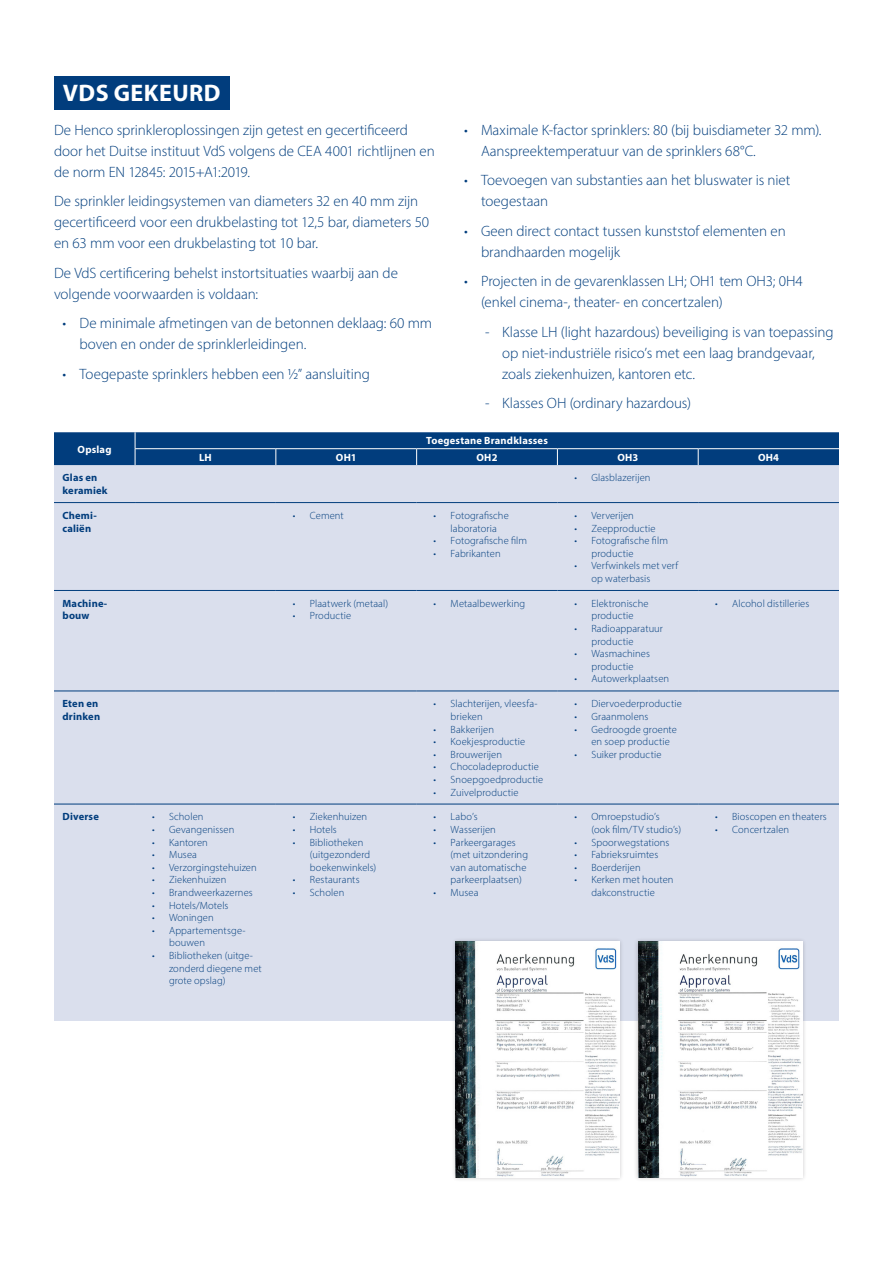
<style>
.page{position:relative;width:893px;height:1263px;background:#fff}
.page>*{position:absolute;margin:0;border:0;box-sizing:border-box;transform-origin:0 0}
.t1{font:700 24px "Myriad Pro";letter-spacing:.02em;color:#fff}
.Body{font:300 15px/21px "Myriad Pro";letter-spacing:-.005em;color:#013d7d}
.t2{font:300 10.5px/12.6px "Myriad Pro";letter-spacing:.01em;color:#013d7d}
.Body-2{font:700 10.5px/12.6px "Myriad Pro";letter-spacing:.02em;color:#013d7d}
.Body-3{font:700 10.5px "Myriad Pro";letter-spacing:.02em;color:#fff}
</style>
<div class="page">
<div style="left:54px;top:432px;width:785px;height:588px;background:#dadfed"></div>
<div style="left:54px;top:77px;width:175px;height:33px;background:#013d7d"></div>
<div style="left:451px;top:937px;width:173px;height:245px;background:#231f20;opacity:.25"></div>
<img style="left:455px;top:942px;width:165px;height:236px">
<div style="left:633px;top:937px;width:174px;height:245px;background:#231f20;opacity:.25"></div>
<img style="left:638px;top:942px;width:165px;height:236px">
<svg style="left:54px;top:432px;width:785px;height:33px;background:#0b4482"></svg>
<hr style="left:54px;top:502px;width:81px;height:1px;background:#013d7d">
<hr style="left:135px;top:502px;width:141px;height:1px;background:#013d7d">
<hr style="left:276px;top:502px;width:141px;height:1px;background:#013d7d">
<hr style="left:417px;top:502px;width:140px;height:1px;background:#013d7d">
<hr style="left:557px;top:502px;width:141px;height:1px;background:#013d7d">
<hr style="left:698px;top:502px;width:141px;height:1px;background:#013d7d">
<hr style="left:54px;top:590px;width:81px;height:1px;background:#013d7d">
<hr style="left:135px;top:590px;width:141px;height:1px;background:#013d7d">
<hr style="left:276px;top:590px;width:141px;height:1px;background:#013d7d">
<hr style="left:417px;top:590px;width:140px;height:1px;background:#013d7d">
<hr style="left:557px;top:590px;width:141px;height:1px;background:#013d7d">
<hr style="left:698px;top:590px;width:141px;height:1px;background:#013d7d">
<hr style="left:54px;top:690px;width:81px;height:1px;background:#013d7d">
<hr style="left:135px;top:690px;width:141px;height:1px;background:#013d7d">
<hr style="left:276px;top:690px;width:141px;height:1px;background:#013d7d">
<hr style="left:417px;top:690px;width:140px;height:1px;background:#013d7d">
<hr style="left:557px;top:690px;width:141px;height:1px;background:#013d7d">
<hr style="left:698px;top:690px;width:141px;height:1px;background:#013d7d">
<hr style="left:54px;top:804px;width:81px;height:1px;background:#013d7d">
<hr style="left:135px;top:804px;width:141px;height:1px;background:#013d7d">
<hr style="left:276px;top:804px;width:141px;height:1px;background:#013d7d">
<hr style="left:417px;top:804px;width:140px;height:1px;background:#013d7d">
<hr style="left:557px;top:804px;width:141px;height:1px;background:#013d7d">
<hr style="left:698px;top:804px;width:141px;height:1px;background:#013d7d">
<p class="t1" style="left:63px;top:77px;width:159px">VDS GEKEURD</p>
<p class="Body" style="left:54px;top:119px;width:382px">De Henco sprinkleroplossingen zijn getest en gecertificeerd door het Duitse instituut VdS volgens de CEA 4001 richtlijnen en de norm EN 12845: 2015+A1:2019.</p>
<p class="Body" style="left:54px;top:190px;width:377px">De sprinkler leidingsystemen van diameters 32 en 40 mm zijn gecertificeerd voor een drukbelasting tot 12,5 bar, diameters 50 en 63 mm voor een drukbelasting tot 10 bar.</p>
<p class="Body" style="left:54px;top:262px;width:345px">De VdS certificering behelst instortsituaties waarbij aan de volgende voorwaarden is voldaan:</p>
<p class="Body" style="left:80px;top:312px;width:354px;text-indent:-17px">• De minimale afmetingen van de betonnen deklaag: 60 mm boven en onder de sprinklerleidingen.</p>
<p class="Body" style="left:63px;top:363px;width:309px">• Toegepaste sprinklers hebben een ½” aansluiting</p>
<p class="Body" style="left:481px;top:119px;width:342px;text-indent:-17px">• Maximale K-factor sprinklers: 80 (bij buisdiameter 32 mm).<br>Aanspreektemperatuur van de sprinklers 68°C.</p>
<p class="Body" style="left:481px;top:169px;width:311px;text-indent:-17px">• Toevoegen van substanties aan het bluswater is niet toegestaan</p>
<p class="Body" style="left:481px;top:220px;width:306px;text-indent:-17px">• Geen direct contact tussen kunststof elementen en brandhaarden mogelijk</p>
<p class="Body" style="left:481px;top:270px;width:323px;text-indent:-17px">• Projecten in de gevarenklassen LH; OH1 tem OH3; 0H4 (enkel cinema-, theater- en concertzalen)</p>
<p class="Body" style="left:502px;top:321px;width:333px;text-indent:-17px">- Klasse LH (light hazardous) beveiliging is van toepassing op niet-industriële risico’s met een laag brandgevaar, zoals ziekenhuizen, kantoren etc.</p>
<p class="Body" style="left:485px;top:392px;width:207px">- Klasses OH (ordinary hazardous)</p>
<p class="Body-3" style="left:78px;top:442px;width:35px">Opslag</p>
<p class="Body-3" style="left:426px;top:434px;width:123px">Toegestane Brandklasses</p>
<p class="Body-3" style="left:199px;top:450px;width:14px">LH</p>
<p class="Body-3" style="left:336px;top:450px;width:22px">OH1</p>
<p class="Body-3" style="left:477px;top:450px;width:22px">OH2</p>
<p class="Body-3" style="left:617px;top:450px;width:22px">OH3</p>
<p class="Body-3" style="left:758px;top:450px;width:22px">OH4</p>
<p class="Body-2" style="left:63px;top:471px;width:47px">Glas en keramiek</p>
<p class="t2" style="left:574px;top:472px;width:78px">• Glasblazerijen</p>
<p class="Body-2" style="left:63px;top:509px;width:36px">Chemi&shy;caliën</p>
<p class="t2" style="left:293px;top:509px;width:52px">• Cement</p>
<p class="t2" style="left:434px;top:509px;width:77px;text-align:center">• Fotografische laboratoria</p>
<p class="t2" style="left:434px;top:534px;width:95px">• Fotografische film</p>
<p class="t2" style="left:434px;top:547px;width:68px">• Fabrikanten</p>
<p class="t2" style="left:574px;top:509px;width:61px">• Ververijen</p>
<p class="t2" style="left:574px;top:522px;width:83px">• Zeepproductie</p>
<p class="t2" style="left:591px;top:534px;width:78px;text-indent:-17px">• Fotografische film productie</p>
<p class="t2" style="left:591px;top:559px;width:88px;text-indent:-17px">• Verfwinkels met verf op waterbasis</p>
<p class="Body-2" style="left:63px;top:597px;width:46px">Machine&shy;bouw</p>
<p class="t2" style="left:293px;top:597px;width:97px">• Plaatwerk (metaal)</p>
<p class="t2" style="left:293px;top:609px;width:60px">• Productie</p>
<p class="t2" style="left:434px;top:597px;width:93px">• Metaalbewerking</p>
<p class="t2" style="left:574px;top:597px;width:76px;text-align:center">• Elektronische productie</p>
<p class="t2" style="left:591px;top:622px;width:73px;text-indent:-17px">• Radioapparatuur productie</p>
<p class="t2" style="left:574px;top:647px;width:77px;text-align:center">• Wasmachines productie</p>
<p class="t2" style="left:574px;top:672px;width:96px">• Autowerkplaatsen</p>
<p class="Body-2" style="left:63px;top:697px;width:39px">Eten en drinken</p>
<p class="t2" style="left:451px;top:697px;width:88px;text-indent:-17px">• Slachterijen, vleesfa&shy;brieken</p>
<p class="t2" style="left:434px;top:723px;width:62px">• Bakkerijen</p>
<p class="t2" style="left:434px;top:735px;width:93px">• Koekjesproductie</p>
<p class="t2" style="left:434px;top:748px;width:70px">• Brouwerijen</p>
<p class="t2" style="left:434px;top:760px;width:107px">• Chocoladeproductie</p>
<p class="t2" style="left:434px;top:773px;width:111px">• Snoepgoedproductie</p>
<p class="t2" style="left:434px;top:786px;width:86px">• Zuivelproductie</p>
<p class="Body-2" style="left:63px;top:810px;width:38px">Diverse</p>
<p class="t2" style="left:152px;top:810px;width:53px">• Scholen</p>
<p class="t2" style="left:152px;top:823px;width:84px">• Gevangenissen</p>
<p class="t2" style="left:152px;top:836px;width:57px">• Kantoren</p>
<p class="t2" style="left:152px;top:848px;width:46px">• Musea</p>
<p class="t2" style="left:152px;top:861px;width:106px">• Verzorgingstehuizen</p>
<p class="t2" style="left:152px;top:873px;width:76px">• Ziekenhuizen</p>
<p class="t2" style="left:152px;top:886px;width:102px">• Brandweerkazernes</p>
<p class="t2" style="left:152px;top:899px;width:78px">• Hotels/Motels</p>
<p class="t2" style="left:152px;top:911px;width:63px">• Woningen</p>
<p class="t2" style="left:169px;top:924px;width:78px;text-indent:-17px">• Appartementsge&shy;bouwen</p>
<p class="t2" style="left:169px;top:949px;width:94px;text-indent:-17px">• Bibliotheken (uitge&shy;zonderd diegene met grote opslag)</p>
<p class="t2" style="left:293px;top:810px;width:76px">• Ziekenhuizen</p>
<p class="t2" style="left:293px;top:823px;width:45px">• Hotels</p>
<p class="t2" style="left:310px;top:836px;width:68px;text-indent:-17px">• Bibliotheken (uitgezonderd boekenwinkels)</p>
<p class="t2" style="left:293px;top:873px;width:68px">• Restaurants</p>
<p class="t2" style="left:293px;top:886px;width:53px">• Scholen</p>
<p class="t2" style="left:434px;top:810px;width:46px">• Labo’s</p>
<p class="t2" style="left:434px;top:823px;width:64px">• Wasserijen</p>
<p class="t2" style="left:451px;top:836px;width:79px;text-indent:-17px">• Parkeergarages (met uitzondering van automatische parkeerplaatsen)</p>
<p class="t2" style="left:434px;top:886px;width:46px">• Musea</p>
<p class="t2" style="left:574px;top:697px;width:109px">• Diervoederproductie</p>
<p class="t2" style="left:574px;top:710px;width:75px">• Graanmolens</p>
<p class="t2" style="left:591px;top:723px;width:87px;text-indent:-17px">• Gedroogde groente en soep productie</p>
<p class="t2" style="left:574px;top:748px;width:88px">• Suiker productie</p>
<p class="t2" style="left:591px;top:810px;width:91px;text-indent:-17px">• Omroepstudio’s<br>(ook film/TV studio’s)</p>
<p class="t2" style="left:574px;top:836px;width:96px">• Spoorwegstations</p>
<p class="t2" style="left:574px;top:848px;width:85px">• Fabrieksruimtes</p>
<p class="t2" style="left:574px;top:861px;width:68px">• Boerderijen</p>
<p class="t2" style="left:574px;top:873px;width:101px;text-align:center">• Kerken met houten dakconstructie</p>
<p class="t2" style="left:715px;top:597px;width:96px">• Alcohol distilleries</p>
<p class="t2" style="left:715px;top:810px;width:113px">• Bioscopen en theaters</p>
<p class="t2" style="left:715px;top:823px;width:75px">• Concertzalen</p>
</div>
